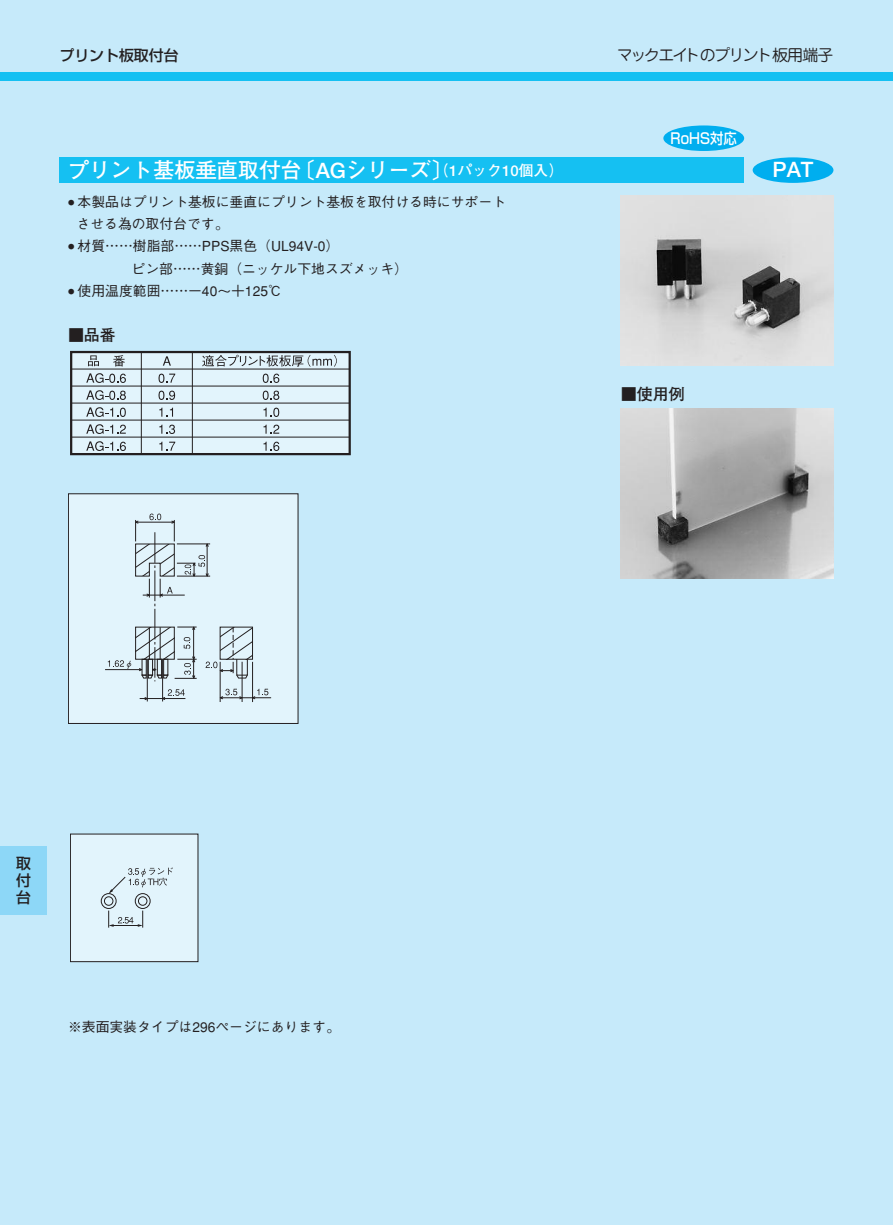
<style>
.page{position:relative;width:893px;height:1225px;background:#c6eafa}
.page>*{position:absolute;margin:0;border:0;box-sizing:border-box;transform-origin:0 0}
.t1{font:700 21.3px "Futo Go B101";color:#fff}
.t2{font:15.9px "Jun 201 Pro";letter-spacing:-.1em;color:#231f20}
.t3{font:700 15.9px "Futo Go B101";color:#231f20}
.t4{font:500 14.85px/17.1px "Shin Go";color:#231f20;text-align:justify}
.t5{font:500 14.85px "Shin Go";color:#fff;scale:.9 1}
.t6{font:500 13.8px/22.4px "Gothic BBB";color:#231f20}
.s1{font-size:14.85px}
</style>
<div class="page">
<div style="left:0;top:846px;width:47px;height:68px;background:#8dd7f7"></div>
<div style="left:0;top:72px;width:893px;height:9px;background:#15c0f2"></div>
<div style="left:60px;top:157px;width:684px;height:26px;background:#15c0f2"></div>
<div style="left:753px;top:157px;width:80px;height:26px;background:#00aeef;border-radius:50%"></div>
<div style="left:71px;top:352px;width:279px;height:102px;background:#e2f4fc"></div>
<div style="left:70px;top:351px;width:281px;height:104px;border:2px solid #231f20"></div>
<hr style="left:71px;top:369px;width:279px;height:1px;background:#231f20">
<hr style="left:71px;top:386px;width:279px;height:1px;background:#231f20">
<hr style="left:71px;top:403px;width:279px;height:1px;background:#231f20">
<hr style="left:71px;top:420px;width:279px;height:1px;background:#231f20">
<hr style="left:71px;top:437px;width:279px;height:1px;background:#231f20">
<svg style="left:88px;top:355px;width:11px;height:11px"></svg>
<svg style="left:113px;top:355px;width:12px;height:11px"></svg>
<svg style="left:163px;top:356px;width:8px;height:10px"></svg>
<svg style="left:86px;top:373px;width:40px;height:10px"></svg>
<svg style="left:86px;top:390px;width:40px;height:10px"></svg>
<svg style="left:86px;top:407px;width:40px;height:10px"></svg>
<svg style="left:86px;top:424px;width:40px;height:10px"></svg>
<svg style="left:86px;top:441px;width:40px;height:10px"></svg>
<svg style="left:159px;top:373px;width:16px;height:10px"></svg>
<svg style="left:159px;top:390px;width:16px;height:10px"></svg>
<svg style="left:159px;top:408px;width:14px;height:9px"></svg>
<svg style="left:159px;top:425px;width:16px;height:9px"></svg>
<svg style="left:159px;top:442px;width:16px;height:9px"></svg>
<svg style="left:263px;top:373px;width:16px;height:10px"></svg>
<svg style="left:263px;top:390px;width:16px;height:10px"></svg>
<svg style="left:263px;top:408px;width:16px;height:9px"></svg>
<svg style="left:263px;top:424px;width:17px;height:10px"></svg>
<svg style="left:263px;top:442px;width:16px;height:9px"></svg>
<svg style="left:202px;top:355px;width:135px;height:12px"></svg>
<hr style="left:141px;top:352px;width:1px;height:102px;background:#231f20">
<hr style="left:192px;top:352px;width:1px;height:102px;background:#231f20">
<div style="left:68px;top:494px;width:230px;height:229px;background:#e2f4fc"></div>
<div style="left:68px;top:493px;width:230px;height:231px;border:1px solid #231f20"></div>
<hr style="left:162px;top:659px;width:1px;height:42px;background:#231f20">
<hr style="left:147px;top:659px;width:1px;height:42px;background:#231f20">
<hr style="left:105px;top:669px;width:37px;height:1px;background:#231f20">
<hr style="left:242px;top:662px;width:1px;height:40px;background:#231f20">
<hr style="left:252px;top:662px;width:1px;height:40px;background:#231f20">
<hr style="left:220px;top:662px;width:1px;height:40px;background:#231f20">
<hr style="left:140px;top:698px;width:45px;height:1px;background:#231f20">
<hr style="left:221px;top:697px;width:50px;height:1px;background:#231f20">
<svg style="left:162px;top:689px;width:23px;height:11px"></svg>
<svg style="left:219px;top:689px;width:24px;height:10px"></svg>
<svg style="left:251px;top:689px;width:17px;height:10px"></svg>
<svg style="left:108px;top:513px;width:145px;height:168px"></svg>
<div style="left:70px;top:834px;width:128px;height:127px;background:#e2f4fc"></div>
<div style="left:70px;top:833px;width:128px;height:129px;border:1px solid #231f20"></div>
<svg style="left:108px;top:910px;width:35px;height:17px"></svg>
<svg style="left:109px;top:867px;width:64px;height:26px"></svg>
<div style="left:101px;top:893px;width:15px;height:16px;border:1px solid #231f20;border-radius:50%"></div>
<div style="left:104px;top:896px;width:9px;height:9px;border:1px solid #231f20;border-radius:50%"></div>
<div style="left:135px;top:893px;width:16px;height:16px;border:1px solid #231f20;border-radius:50%"></div>
<div style="left:138px;top:896px;width:9px;height:9px;border:1px solid #231f20;border-radius:50%"></div>
<img style="left:621px;top:196px;width:212px;height:170px">
<img style="left:621px;top:408px;width:212px;height:170px">
<div style="left:663px;top:125px;width:81px;height:26px;background:#00aeef;border-radius:50%"></div>
<p class="t4" style="left:60px;top:46px;width:121px">プリント板取付台</p>
<p class="t2" style="left:617px;top:43px;width:218px">マックエイトのプリント板用端子</p>
<h1 class="t1" style="left:68px;top:158px;width:497px">プリント基板垂直取付台〔AGシリーズ〕<span class="s1">（1パック10個入）</span></h1>
<p class="t6" style="left:77px;top:191px;width:431px;text-indent:-9px"><sup>●</sup> 本製品はプリント基板に垂直にプリント基板を取付ける時にサポートさせる為の取付台です。</p>
<p class="t6" style="left:132px;top:235px;width:278px;text-indent:-64px"><sup>●</sup> 材質……樹脂部……PPS黒色（UL94V-0）<br>ピン部……黄銅（ニッケル下地スズメッキ）</p>
<p class="t6" style="left:68px;top:280px;width:215px"><sup>●</sup> 使用温度範囲……−40〜＋125℃</p>
<p class="t3" style="left:68px;top:325px;width:49px">■品番</p>
<p class="t5" style="left:670px;top:128px;width:75px">RoHS対応</p>
<h1 class="t1" style="left:773px;top:156px;width:42px">PAT</h1>
<p class="t3" style="left:621px;top:385px;width:65px">■使用例</p>
<p class="t4" style="left:16px;top:854px;width:16px">取付台</p>
<p class="t6" style="left:68px;top:1016px;width:273px">※表面実装タイプは296ページにあります。</p>
</div>
